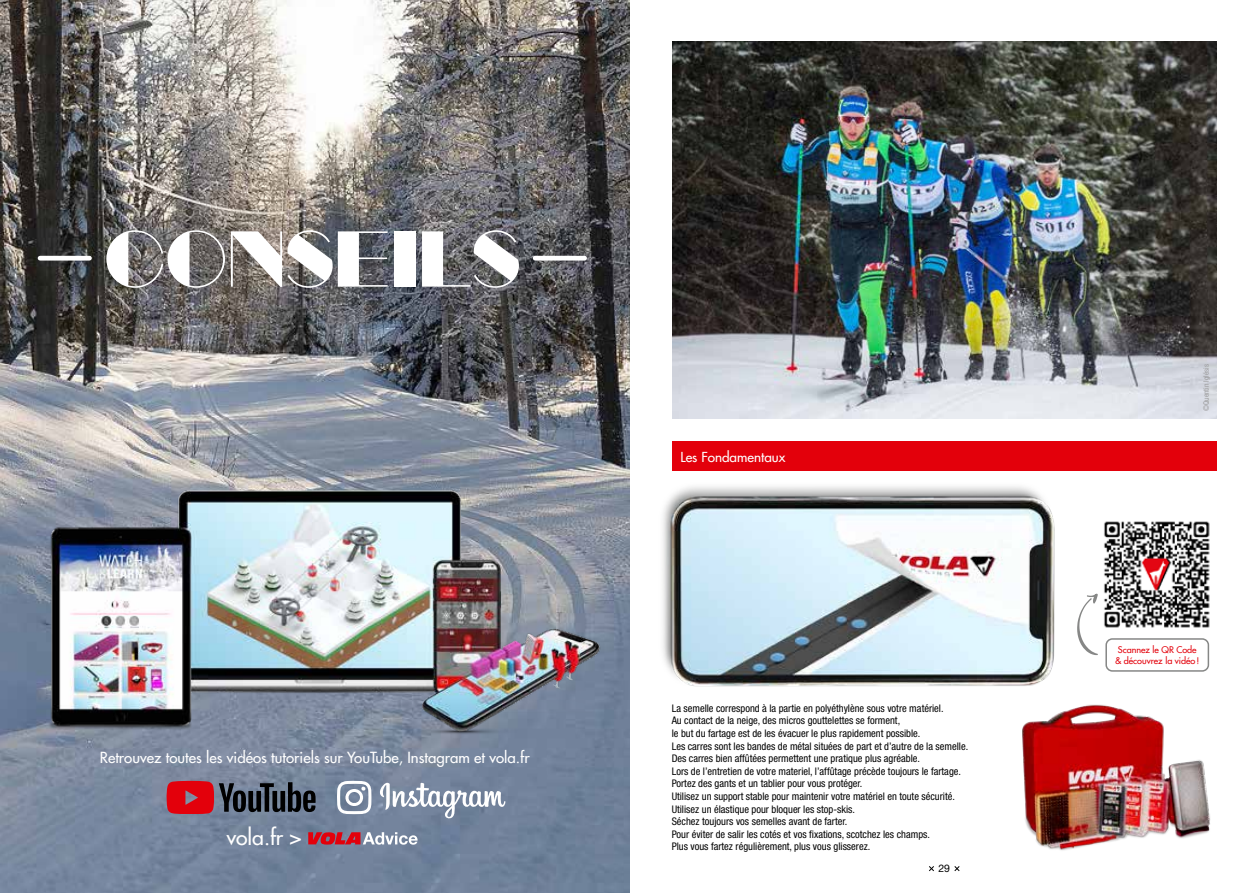
<style>
.page{position:relative;width:1259px;height:893px;background:#fff}
.page>*{position:absolute;margin:0;border:0;box-sizing:border-box;transform-origin:0 0}
.t1{font:75.15px "Manbow Solid";color:#fff}
.t2{font:500 21.15px "Futura";color:#fff}
.t3{font:500 15px "Futura";color:#fff}
.t4{font:500 13.5px "Futura";color:#fff}
.t5{font:condensed 10.5px/12.6px "Helvetica Neue LT Std";color:#000}
.t6{font:10.5px "Helvetica Neue LT Std";color:#000}
.t7{font:500 9px/10.8px "Futura";color:#e3000b;text-align:center}
.t8{font:condensed 7.5px "Helvetica Neue LT Std";color:#9c9c9d}
</style>
<div class="page">
<svg style="left:929px;top:866px;width:5px;height:5px"></svg>
<svg style="left:954px;top:866px;width:6px;height:5px"></svg>
<div style="left:672px;top:441px;width:544px;height:29px;background:#e3000b"></div>
<img style="left:1104px;top:521px;width:106px;height:107px">
<img style="left:662px;top:470px;width:419px;height:217px">
<svg style="left:1077px;top:593px;width:21px;height:62px"></svg>
<div style="left:1105px;top:638px;width:104px;height:34px;border:2px solid #868786;border-radius:6px"></div>
<img style="left:1008px;top:678px;width:203px;height:173px">
<img style="left:672px;top:41px;width:544px;height:377px">
<img style="left:0;top:0;width:629px;height:893px">
<svg style="left:308px;top:832px;width:109px;height:13px"></svg>
<svg style="left:166px;top:781px;width:150px;height:33px;background:#733a47"></svg>
<img style="left:19px;top:470px;width:590px;height:275px">
<svg style="left:378px;top:782px;width:127px;height:37px"></svg>
<svg style="left:337px;top:781px;width:34px;height:33px"></svg>
<div style="left:535px;top:256px;width:49px;height:5px;background:#fff"></div>
<div style="left:40px;top:256px;width:49px;height:5px;background:#fff"></div>
<h1 class="t1" style="left:104px;top:215px;width:418px">CONSEILS</h1>
<h3 class="t3" style="left:100px;top:748px;width:431px">Retrouvez toutes les vidéos tutoriels sur YouTube, Instagram et vola.fr</h3>
<h2 class="t2" style="left:227px;top:824px;width:77px">vola.fr &gt;</h2>
<p class="t4" style="left:680px;top:448px;width:106px">Les Fondamentaux</p>
<p class="t5" style="left:671px;top:702px;width:298px">La semelle correspond à la partie en polyéthylène sous votre matériel.<br>Au contact de la neige, des micros gouttelettes se forment,<br>le but du fartage est de les évacuer le plus rapidement possible.<br>Les carres sont les bandes de métal situées de part et d’autre de la semelle.<br>Des carres bien affûtées permettent une pratique plus agréable.<br>Lors de l’entretien de votre materiel, l’affûtage précède toujours le fartage.<br>Portez des gants et un tablier pour vous protéger.<br>Utilisez un support stable pour maintenir votre matériel en toute sécurité.<br>Utilisez un élastique pour bloquer les stop-skis.<br>Séchez toujours vos semelles avant de farter.<br>Pour éviter de salir les cotés et vos fixations, scotchez les champs.<br>Plus vous fartez régulièrement, plus vous glisserez.</p>
<p class="t6" style="left:938px;top:862px;width:13px">29</p>
<p class="t8" style="left:1202px;top:411px;width:48px;rotate:-90deg">©Quentin Iglésis</p>
<p class="t7" style="left:1115px;top:644px;width:86px">Scannez le QR Code &amp; découvrez la vidéo!</p>
</div>
